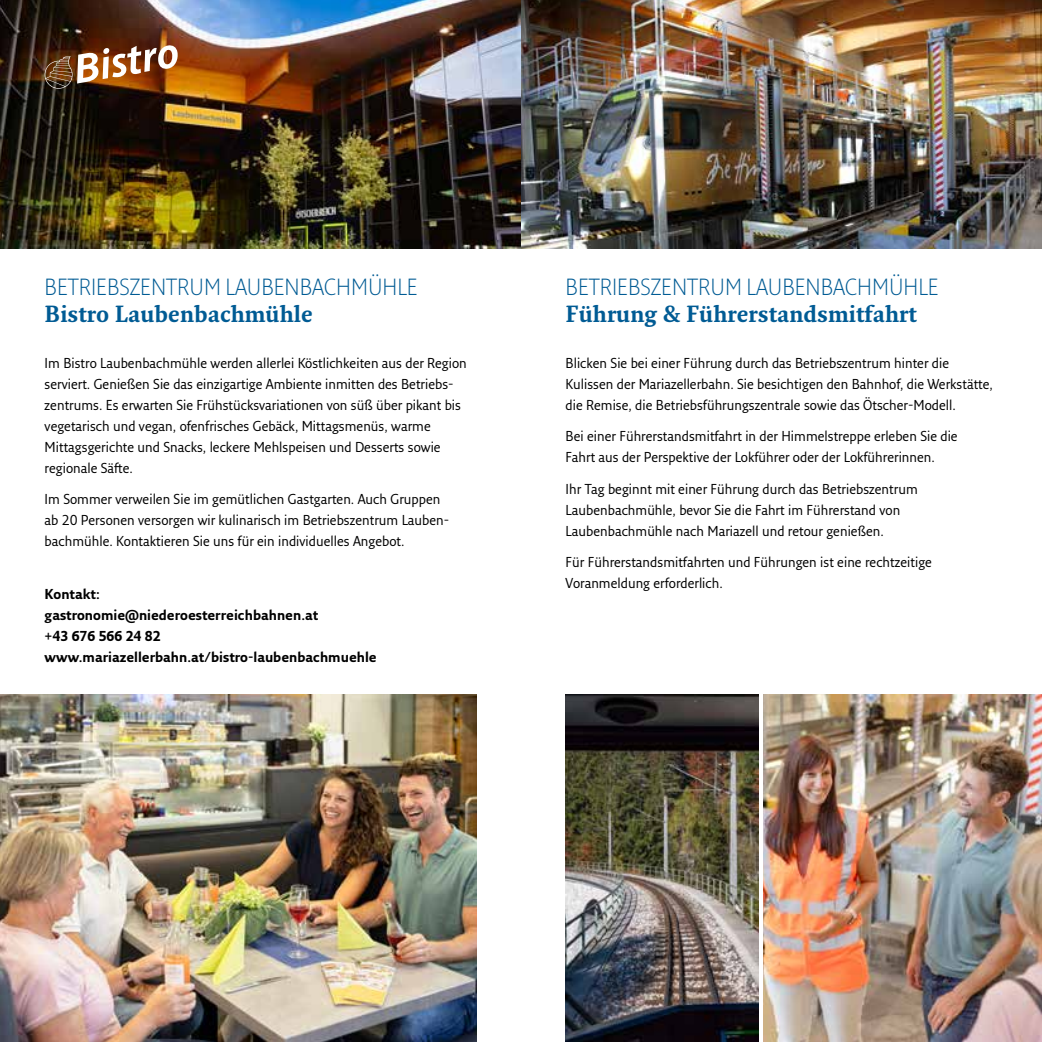
<style>
.page{position:relative;width:1042px;height:1042px;background:#fff}
.page>*{position:absolute;margin:0;border:0;box-sizing:border-box;transform-origin:0 0}
.t1{font:300 22.75px "Fresco Sans Pro";color:#005b94;scale:.95 1}
.t2{font:700 22.75px "Fresco Pro";color:#005b94;scale:.95 1}
.t3{font:14px/21px "Fresco Sans Pro";color:#000;scale:.95 1}
.t4{font:700 14px/21px "Fresco Sans Pro";color:#000;scale:.95 1}
</style>
<div class="page">
<img style="left:0;top:0;width:1042px;height:248px">
<img style="left:566px;top:694px;width:193px;height:348px">
<img style="left:45px;top:45px;width:134px;height:44px">
<img style="left:763px;top:694px;width:279px;height:348px">
<img style="left:0;top:694px;width:476px;height:348px">
<h1 class="t1" style="left:45px;top:272px;width:394px">BETRIEBSZENTRUM LAUBENBACHMÜHLE</h1>
<h1 class="t2" style="left:45px;top:300px;width:284px">Bistro Laubenbachmühle</h1>
<p class="t3" style="left:45px;top:352px;width:446px">Im Bistro Laubenbachmühle werden allerlei Köstlichkeiten aus der Region serviert. Genießen Sie das einzigartige Ambiente inmitten des Betriebs&shy;zentrums. Es erwarten Sie Frühstücksvariationen von süß über pikant bis vegetarisch und vegan, ofenfrisches Gebäck, Mittagsmenüs, warme Mittagsgerichte und Snacks, leckere Mehlspeisen und Desserts sowie regionale Säfte.</p>
<p class="t3" style="left:45px;top:488px;width:427px">Im Sommer verweilen Sie im gemütlichen Gastgarten. Auch Gruppen ab 20 Personen versorgen wir kulinarisch im Betriebszentrum Lauben&shy;bachmühle. Kontaktieren Sie uns für ein individuelles Angebot.</p>
<p class="t4" style="left:45px;top:583px;width:351px">Kontakt: gastronomie@niederoesterreichbahnen.at<br>+43 676 566 24 82 www.mariazellerbahn.at/bistro-laubenbachmuehle</p>
<h1 class="t1" style="left:566px;top:272px;width:394px">BETRIEBSZENTRUM LAUBENBACHMÜHLE</h1>
<h1 class="t2" style="left:566px;top:300px;width:371px">Führung &amp; Führerstandsmitfahrt</h1>
<p class="t3" style="left:566px;top:352px;width:451px">Blicken Sie bei einer Führung durch das Betriebszentrum hinter die<br>Kulissen der Mariazellerbahn. Sie besichtigen den Bahnhof, die Werkstätte, die Remise, die Betriebsführungszentrale sowie das Ötscher-Modell.</p>
<p class="t3" style="left:566px;top:425px;width:414px">Bei einer Führerstandsmitfahrt in der Himmelstreppe erleben Sie die<br>Fahrt aus der Perspektive der Lokführer oder der Lokführerinnen.</p>
<p class="t3" style="left:566px;top:478px;width:372px">Ihr Tag beginnt mit einer Führung durch das Betriebszentrum<br>Laubenbachmühle, bevor Sie die Fahrt im Führerstand von<br>Laubenbachmühle nach Mariazell und retour genießen.</p>
<p class="t3" style="left:566px;top:551px;width:387px">Für Führerstandsmitfahrten und Führungen ist eine rechtzeitige<br>Voranmeldung erforderlich.</p>
</div>
